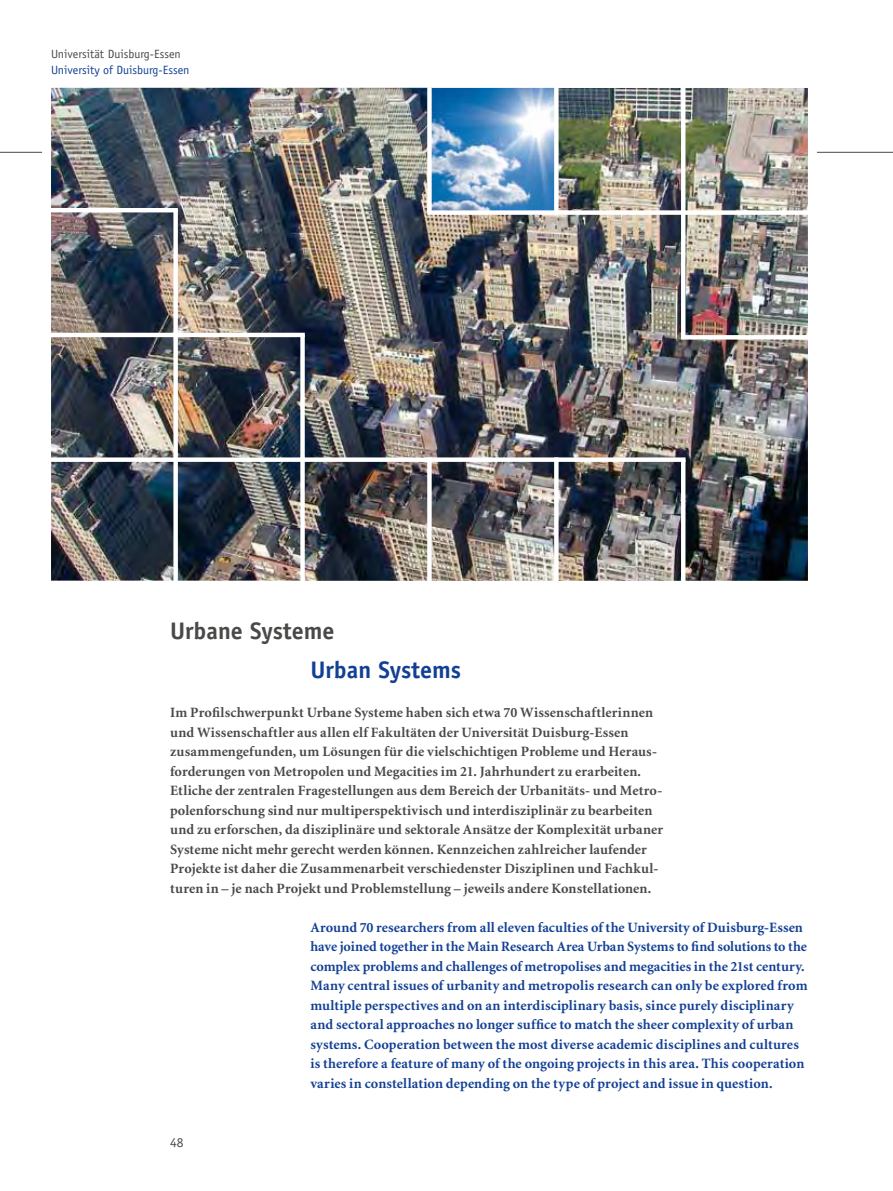
<style>
.page{position:relative;width:893px;height:1191px;background:#fff}
.page>*{position:absolute;margin:0;border:0;box-sizing:border-box;transform-origin:0 0}
.t1{font:700 24px "Officina Sans";color:#494948}
.t2{font:700 24px "Officina Sans";color:#134094}
.t3{font:700 14.25px/19.5px "Minion";letter-spacing:.01em;color:#494948}
.t4{font:700 14.25px/19.5px "Minion";letter-spacing:.005em;color:#134094}
.t5{font:13.5px "Officina Sans";color:#494948}
.t6{font:12px "Officina Sans";color:#134094}
.t7{font:12px "Officina Sans";color:#494948}
</style>
<div class="page">
<hr style="left:0;top:152px;width:893px;height:1px;background:#494948">
<img style="left:38px;top:87px;width:783px;height:494px">
<img style="left:432px;top:88px;width:122px;height:122px">
<hr style="left:47px;top:208px;width:131px;height:4px;background:#fff">
<div style="left:427px;top:210px;width:132px;height:5px;background:#fff"></div>
<div style="left:554px;top:210px;width:131px;height:5px;background:#fff"></div>
<div style="left:681px;top:210px;width:131px;height:5px;background:#fff"></div>
<hr style="left:47px;top:333px;width:131px;height:4px;background:#fff">
<hr style="left:173px;top:333px;width:132px;height:4px;background:#fff">
<hr style="left:681px;top:335px;width:131px;height:4px;background:#fff">
<div style="left:47px;top:457px;width:131px;height:5px;background:#fff"></div>
<div style="left:173px;top:457px;width:132px;height:5px;background:#fff"></div>
<div style="left:300px;top:457px;width:132px;height:5px;background:#fff"></div>
<div style="left:427px;top:457px;width:132px;height:5px;background:#fff"></div>
<div style="left:554px;top:457px;width:131px;height:5px;background:#fff"></div>
<hr style="left:47px;top:210px;width:4px;height:125px;background:#fff">
<hr style="left:47px;top:335px;width:4px;height:124px;background:#fff">
<hr style="left:47px;top:459px;width:4px;height:125px;background:#fff">
<div style="left:173px;top:210px;width:5px;height:125px;background:#fff"></div>
<div style="left:173px;top:335px;width:5px;height:124px;background:#fff"></div>
<div style="left:173px;top:459px;width:5px;height:125px;background:#fff"></div>
<div style="left:300px;top:335px;width:5px;height:124px;background:#fff"></div>
<div style="left:300px;top:459px;width:5px;height:125px;background:#fff"></div>
<div style="left:427px;top:88px;width:5px;height:124px;background:#fff"></div>
<div style="left:427px;top:459px;width:5px;height:125px;background:#fff"></div>
<div style="left:554px;top:88px;width:5px;height:124px;background:#fff"></div>
<div style="left:554px;top:459px;width:5px;height:125px;background:#fff"></div>
<hr style="left:681px;top:459px;width:4px;height:125px;background:#fff">
<hr style="left:681px;top:88px;width:4px;height:124px;background:#fff">
<hr style="left:681px;top:212px;width:4px;height:125px;background:#fff">
<hr style="left:808px;top:88px;width:4px;height:124px;background:#fff">
<hr style="left:808px;top:156px;width:4px;height:124px;background:#fff">
<div style="left:427px;top:83px;width:132px;height:5px;background:#fff"></div>
<div style="left:554px;top:83px;width:131px;height:5px;background:#fff"></div>
<div style="left:681px;top:83px;width:131px;height:5px;background:#fff"></div>
<p class="t7" style="left:51px;top:47px;width:131px">Universität Duisburg-Essen</p>
<p class="t6" style="left:51px;top:62px;width:140px">University of Duisburg-Essen</p>
<h1 class="t1" style="left:170px;top:616px;width:166px">Urbane Systeme</h1>
<h1 class="t2" style="left:310px;top:655px;width:152px">Urban Systems</h1>
<p class="t3" style="left:170px;top:703px;width:494px">Im Profilschwerpunkt Urbane Systeme haben sich etwa 70 Wissenschaftlerinnen und Wissenschaftler aus allen elf Fakultäten der Universität Duisburg-Essen zusammengefunden, um Lösungen für die vielschichtigen Probleme und Heraus&shy;forderungen von Metropolen und Megacities im 21. Jahrhundert zu erarbeiten.<br>Etliche der zentralen Fragestellungen aus dem Bereich der Urbanitäts- und Metro&shy;polenforschung sind nur multiperspektivisch und interdisziplinär zu bearbeiten und zu erforschen, da disziplinäre und sektorale Ansätze der Komplexität urbaner Systeme nicht mehr gerecht werden können. Kennzeichen zahlreicher laufender Projekte ist daher die Zusammenarbeit verschiedenster Disziplinen und Fachkul&shy;turen in – je nach Projekt und Problemstellung – jeweils andere Konstellationen.</p>
<p class="t4" style="left:310px;top:918px;width:499px">Around 70 researchers from all eleven faculties of the University of Duisburg-Essen have joined together in the Main Research Area Urban Systems to find solutions to the complex problems and challenges of metropolises and megacities in the 21st century.<br>Many central issues of urbanity and metropolis research can only be explored from multiple perspectives and on an interdisciplinary basis, since purely disciplinary and sectoral approaches no longer suffice to match the sheer complexity of urban systems. Cooperation between the most diverse academic disciplines and cultures is therefore a feature of many of the ongoing projects in this area. This cooperation varies in constellation depending on the type of project and issue in question.</p>
<p class="t5" style="left:170px;top:1134px;width:15px">48</p>
</div>
